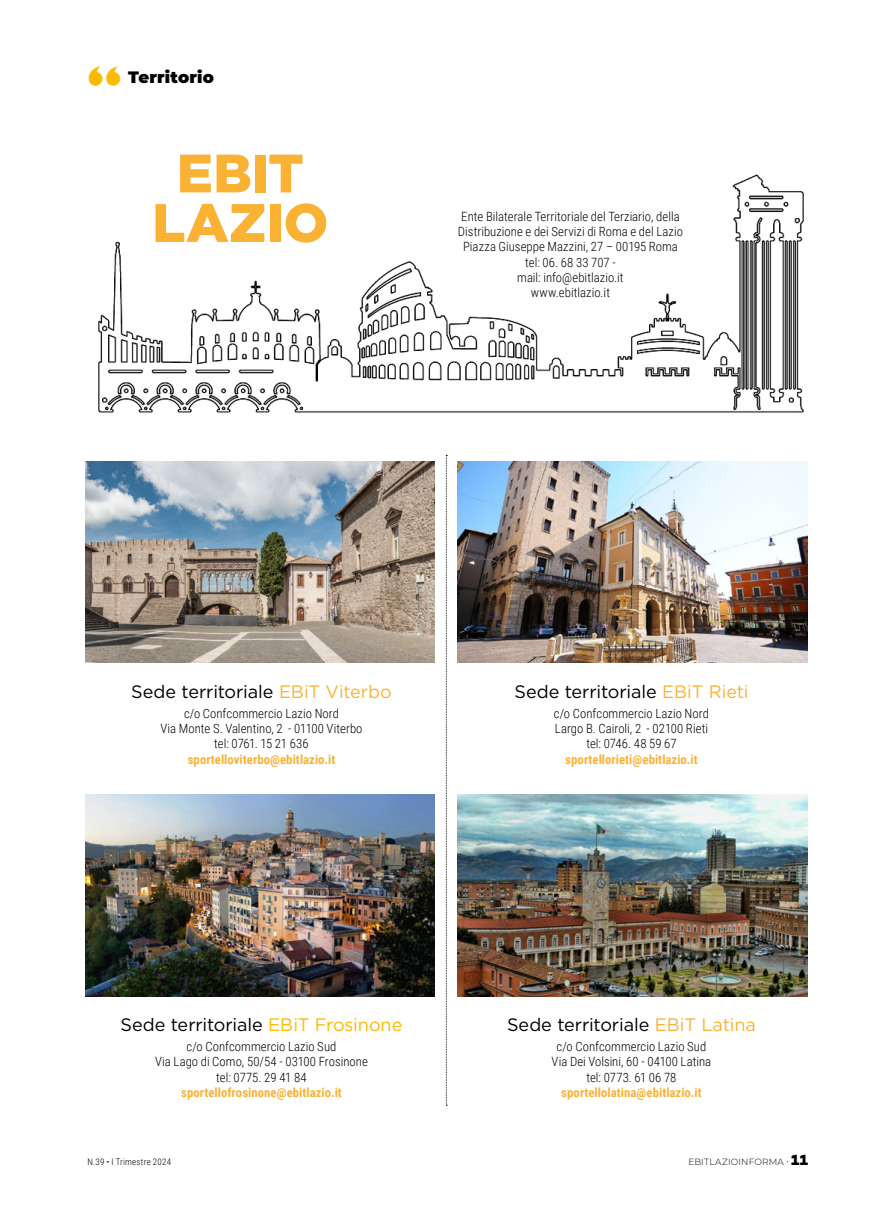
<style>
.page{position:relative;width:893px;height:1212px;background:#fff}
.page>*{position:absolute;margin:0;border:0;box-sizing:border-box;transform-origin:0 0}
.Titolo{font:900 54px/49.5px "Gotham";color:#f9b234;text-align:center}
.rubrica{font:800 42px "Gill Sans";color:#fbba00}
.titoletto{font:18px "Gotham";letter-spacing:-.005em;color:#000}
.rubrica-2{font:900 16.5px "Montserrat";letter-spacing:.01em;color:#000}
.box{font:300 12.75px/15.3px "Roboto Condensed";letter-spacing:.005em;color:#000;text-align:center}
.box-2{font:700 12.75px "Roboto Condensed";letter-spacing:.005em;color:#f9b234}
.t1{font:300 9px "Roboto Condensed";letter-spacing:.025em;color:#000}
.t2{font:300 9px "Montserrat";letter-spacing:.02em;color:#000}
.s1{color:#f9b234}
.s2{color:#fbba00}
.s3{font-family:"Campton";font-weight:800;font-size:15px}
</style>
<div class="page">
<img style="left:98px;top:174px;width:706px;height:239px">
<svg style="left:446px;top:455px;width:1px;height:651px"></svg>
<img style="left:85px;top:461px;width:350px;height:202px">
<img style="left:85px;top:795px;width:350px;height:201px">
<img style="left:458px;top:461px;width:350px;height:202px">
<img style="left:458px;top:795px;width:350px;height:201px">
<p class="rubrica" style="left:87px;top:50px;width:36px">“</p>
<p class="rubrica-2" style="left:128px;top:65px;width:87px">Territorio</p>
<p class="Titolo" style="left:152px;top:148px;width:178px">EBIT<br>LAZIO</p>
<p class="box" style="left:458px;top:208px;width:227px;text-align:left">Ente Bilaterale Territoriale del Terziario, della<br>Distribuzione e dei Servizi di Roma e del Lazio</p>
<p class="box" style="left:463px;top:239px;width:216px">Piazza Giuseppe Mazzini, 27 – 00195 Roma tel: 06. 68 33 707 -<br>mail: info@ebitlazio.it</p>
<p class="box" style="left:531px;top:285px;width:81px">www.ebitlazio.it</p>
<p class="titoletto" style="left:131px;top:680px;width:262px">Sede territoriale <span class="s1">EBiT Viterbo</span></p>
<p class="box" style="left:160px;top:705px;width:204px">c/o Confcommercio Lazio Nord<br>Via Monte S. Valentino, 2 - 01100 Viterbo tel: 0761. 15 21 636</p>
<p class="box-2" style="left:188px;top:750px;width:149px">sportelloviterbo@ebitlazio.it</p>
<p class="titoletto" style="left:121px;top:1013px;width:283px">Sede territoriale <span class="s2">EBiT Frosinone</span></p>
<p class="box" style="left:155px;top:1038px;width:214px">c/o Confcommercio Lazio Sud<br>Via Lago di Como, 50/54 - 03100 Frosinone tel: 0775. 29 41 84</p>
<p class="box-2" style="left:181px;top:1083px;width:162px">sportellofrosinone@ebitlazio.it</p>
<p class="titoletto" style="left:514px;top:680px;width:235px">Sede territoriale <span class="s1">EBiT Rieti</span></p>
<p class="box" style="left:554px;top:705px;width:157px">c/o Confcommercio Lazio Nord<br>Largo B. Cairoli, 2 - 02100 Rieti tel: 0746. 48 59 67</p>
<p class="box-2" style="left:565px;top:750px;width:134px">sportellorieti@ebitlazio.it</p>
<p class="titoletto" style="left:507px;top:1013px;width:250px">Sede territoriale <span class="s1">EBiT Latina</span></p>
<p class="box" style="left:552px;top:1038px;width:161px">c/o Confcommercio Lazio Sud<br>Via Dei Volsini, 60 - 04100 Latina tel: 0773. 61 06 78</p>
<p class="box-2" style="left:561px;top:1083px;width:142px">sportellolatina@ebitlazio.it</p>
<p class="t1" style="left:87px;top:1155px;width:85px">N.39 • I Trimestre 2024</p>
<p class="t2" style="left:688px;top:1155px;width:121px">EBITLAZIOINFORMA • <span class="s3">11</span></p>
</div>
